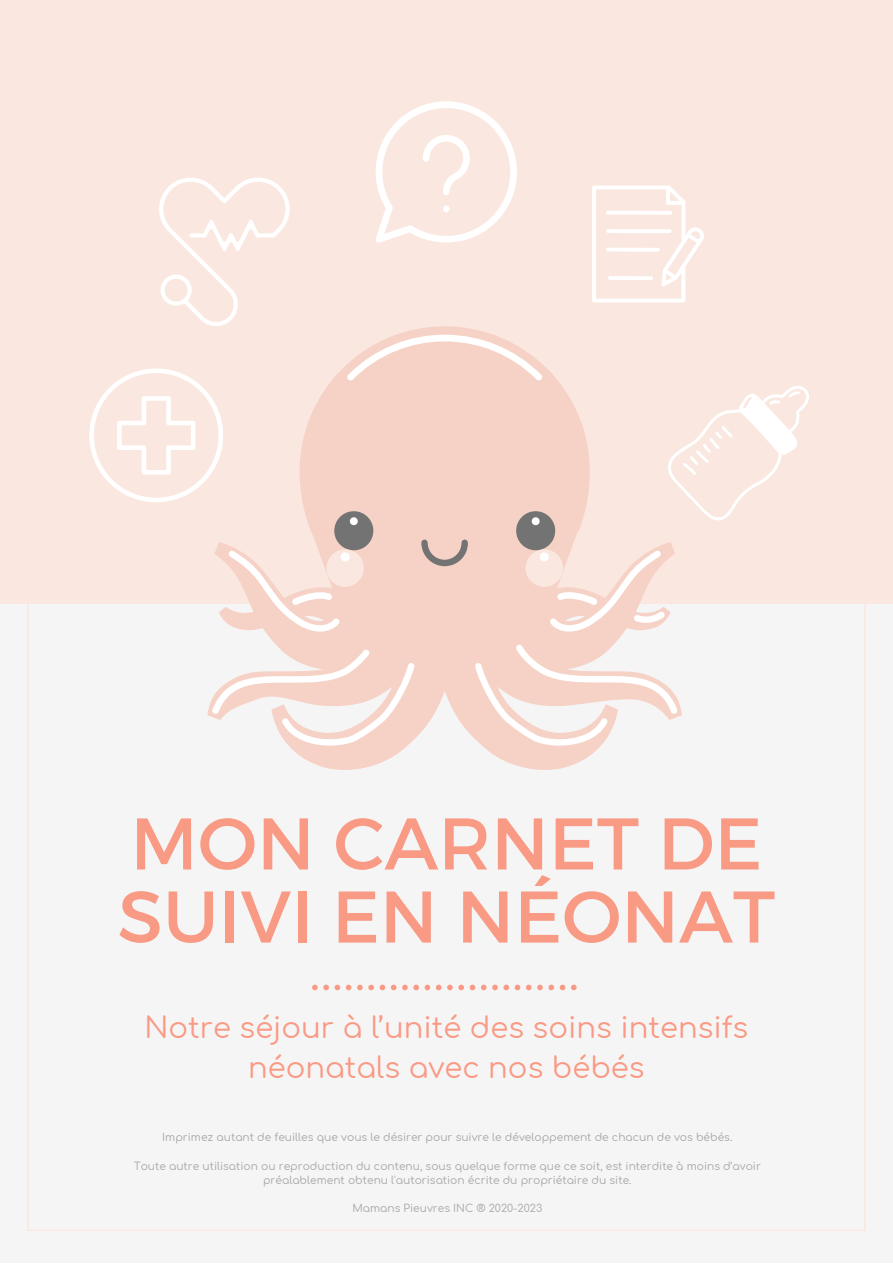
<style>
.page{position:relative;width:893px;height:1264px;background:#fff}
.page>*{position:absolute;margin:0;border:0;box-sizing:border-box;transform-origin:0 0}
.t1{font:72.9px/73.1px "Montserrat";color:#f99a85}
.t2{font:29.1px/40.5px "Comfortaa";color:#f99a85;text-align:center}
.t3{font:10.65px/14.2px "Comfortaa";color:#a6a6a6;text-align:center}
</style>
<div class="page">
<div style="left:0;top:0;width:892px;height:1262px;background:#fae7df"></div>
<div style="left:0;top:604px;width:892px;height:658px;background:#f6f5f5"></div>
<svg style="left:312px;top:984px;width:264px;height:6px"></svg>
<svg style="left:396px;top:326px;width:97px;height:9px"></svg>
<svg style="left:159px;top:177px;width:131px;height:149px"></svg>
<svg style="left:375px;top:101px;width:142px;height:141px"></svg>
<svg style="left:592px;top:185px;width:112px;height:117px"></svg>
<svg style="left:89px;top:335px;width:720px;height:435px"></svg>
<p class="t1" style="left:117px;top:803px;width:659px">MON CARNET DE<br>SUIVI EN NÉONAT</p>
<p class="t2" style="left:144px;top:1008px;width:605px">Notre séjour à l’unité des soins intensifs néonatals avec nos bébés</p>
<p class="t3" style="left:162px;top:1130px;width:571px">Imprimez autant de feuilles que vous le désirer pour suivre le développement de chacun de vos bébés.</p>
<p class="t3" style="left:134px;top:1158px;width:628px">Toute autre utilisation ou reproduction du contenu, sous quelque forme que ce soit, est interdite à moins d’avoir préalablement obtenu l'autorisation écrite du propriétaire du site.</p>
<p class="t3" style="left:352px;top:1201px;width:191px">Mamans Pieuvres INC ® 2020-2023</p>
</div>
